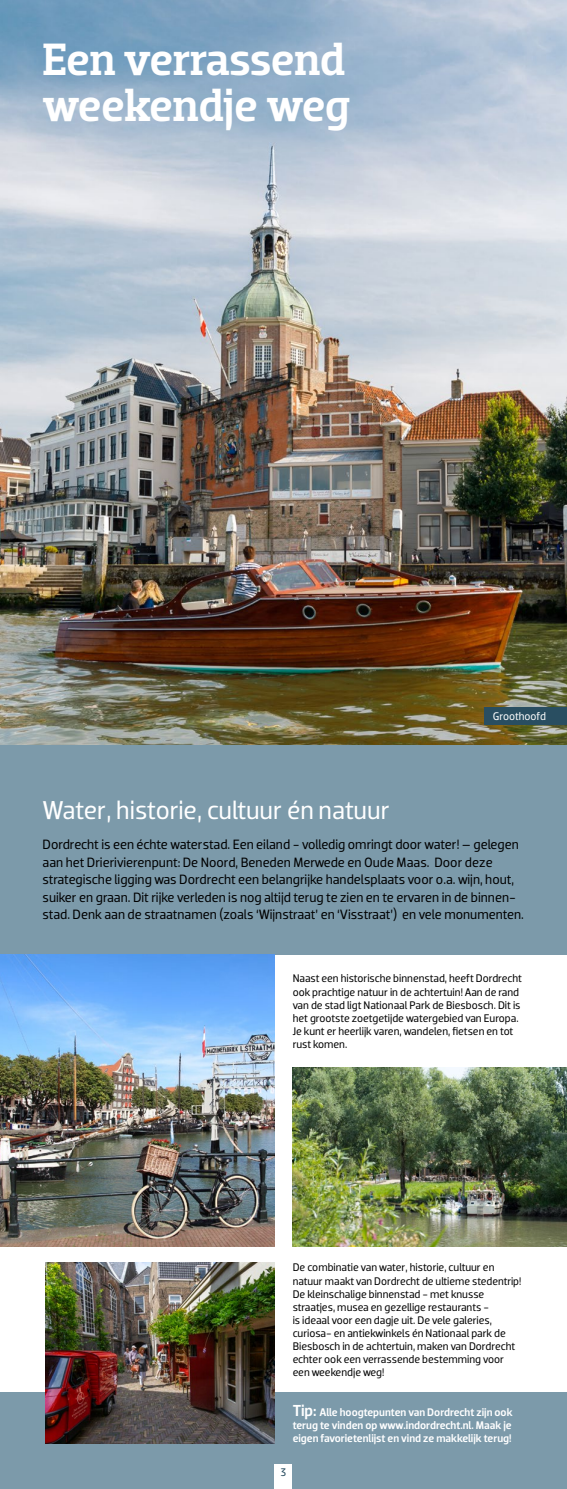
<style>
.page{position:relative;width:567px;height:1489px;background:#fff}
.page>*{position:absolute;margin:0;border:0;box-sizing:border-box;transform-origin:0 0}
.t1{font:500 46.12px/46.1px "Dobra Slab";letter-spacing:-.02em;color:#fff}
.t2{font:26.25px "Dobra";letter-spacing:-.005em;color:#fff}
.t3{font:13.75px/17.5px "Dobra";letter-spacing:-.005em;color:#000}
.t4{font:11.25px/13.1px "Dobra";letter-spacing:-.005em;color:#000}
.t5{font:500 11.25px/13.1px "Dobra";color:#fff;text-align:justify}
.t6{font:11.25px "Dobra";letter-spacing:-.005em;color:#fff}
.t7{font:11.25px "Dobra";color:#294e61}
.s1{font-size:16.25px}
</style>
<div class="page">
<div style="left:0;top:743px;width:567px;height:211px;background:#7c9aaa"></div>
<div style="left:0;top:1391px;width:567px;height:97px;background:#7c9aaa"></div>
<img style="left:0;top:0;width:567px;height:744px">
<img style="left:0;top:954px;width:274px;height:291px">
<img style="left:45px;top:1262px;width:229px;height:181px">
<img style="left:293px;top:1067px;width:274px;height:178px">
<div style="left:275px;top:1464px;width:17px;height:24px;background:#fff"></div>
<div style="left:485px;top:707px;width:82px;height:17px;background:#294e61"></div>
<h1 class="t1" style="left:43px;top:36px;width:309px">Een verrassend weekendje weg</h1>
<p class="t6" style="left:493px;top:709px;width:55px">Groothoofd</p>
<h2 class="t2" style="left:43px;top:794px;width:349px">Water, historie, cultuur én natuur</h2>
<p class="t3" style="left:43px;top:836px;width:483px">Dordrecht is een échte waterstad. Een eiland - volledig omringt door water! – gelegen aan het Drierivierenpunt: De Noord, Beneden Merwede en Oude Maas. Door deze strategische ligging was Dordrecht een belangrijke handelsplaats voor o.a. wijn, hout, suiker en graan. Dit rijke verleden is nog altijd terug te zien en te ervaren in de binnen&shy;stad. Denk aan de straatnamen (zoals ‘Wijnstraat’ en ‘Visstraat’) en vele monumenten.</p>
<p class="t4" style="left:293px;top:972px;width:231px">Naast een historische binnenstad, heeft Dordrecht ook prachtige natuur in de achtertuin! Aan de rand van de stad ligt Nationaal Park de Biesbosch. Dit is het grootste zoetgetijde watergebied van Europa.<br>Je kunt er heerlijk varen, wandelen, fietsen en tot rust komen.</p>
<p class="t4" style="left:293px;top:1260px;width:230px">De combinatie van water, historie, cultuur en natuur maakt van Dordrecht de ultieme stedentrip!<br>De kleinschalige binnenstad - met knusse straatjes, musea en gezellige restaurants -<br>is ideaal voor een dagje uit. De vele galeries, curiosa- en antiekwinkels én Nationaal park de Biesbosch in de achtertuin, maken van Dordrecht echter ook een verrassende bestemming voor een weekendje weg!</p>
<p class="t5" style="left:293px;top:1405px;width:221px"><span class="s1">Tip:</span> Alle hoogtepunten van Dordrecht zijn ook terug te vinden op www.indordrecht.nl. Maak je eigen favorietenlijst en vind ze makkelijk terug!</p>
<p class="t7" style="left:281px;top:1465px;width:7px">3</p>
</div>
